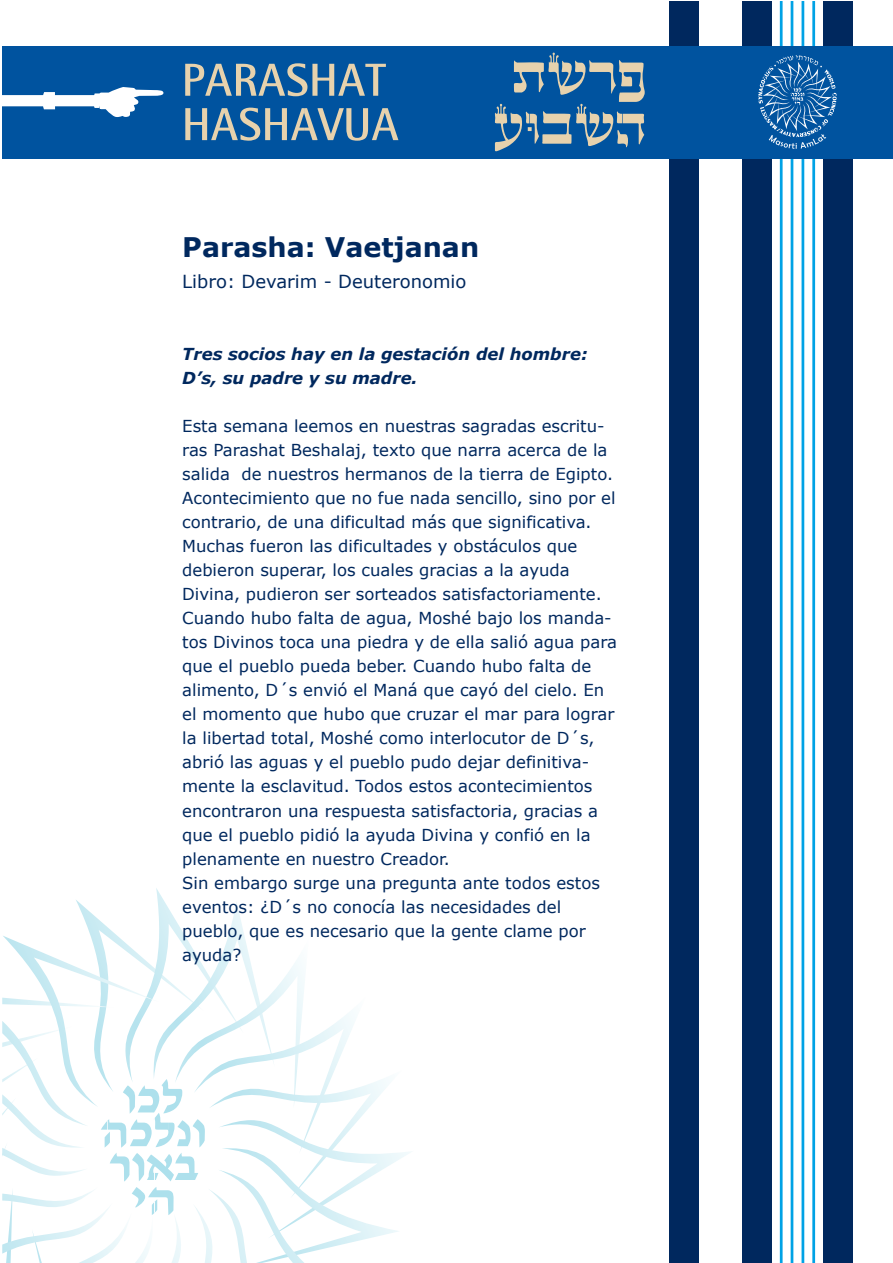
<style>
.page{position:relative;width:893px;height:1263px;background:#fff}
.page>*{position:absolute;margin:0;border:0;box-sizing:border-box;transform-origin:0 0}
.t1{font:700 27px "Verdana";color:#00285e}
.t2{font:18px "Verdana";color:#00285e}
.t3{font:16.5px/24px "Verdana";color:#00285e}
.t4{font:italic 700 16.5px/24px "Verdana";color:#00285e}
</style>
<div class="page">
<hr style="left:780px;top:1px;width:3px;height:1262px;background:#00a2e5">
<hr style="left:791px;top:1px;width:2px;height:1262px;background:#00a2e5">
<hr style="left:801px;top:1px;width:3px;height:1262px;background:#00a2e5">
<hr style="left:812px;top:1px;width:3px;height:1262px;background:#00a2e5">
<div style="left:669px;top:1px;width:30px;height:1262px;background:#00285e"></div>
<div style="left:742px;top:1px;width:30px;height:1262px;background:#00285e"></div>
<div style="left:823px;top:1px;width:30px;height:1262px;background:#00285e"></div>
<svg style="left:2px;top:888px;width:408px;height:375px"></svg>
<div style="left:2px;top:46px;width:891px;height:112px;background:#00539f"></div>
<svg style="left:185px;top:63px;width:213px;height:78px"></svg>
<svg style="left:2px;top:87px;width:162px;height:30px"></svg>
<svg style="left:758px;top:55px;width:79px;height:94px"></svg>
<svg style="left:495px;top:53px;width:150px;height:98px"></svg>
<h1 class="t1" style="left:182px;top:228px;width:298px">Parasha: Vaetjanan</h1>
<p class="t2" style="left:182px;top:269px;width:286px">Libro: Devarim - Deuteronomio</p>
<p class="t4" style="left:182px;top:342px;width:407px">Tres socios hay en la gestación del hombre:<br>D’s, su padre y su madre.</p>
<p class="t3" style="left:182px;top:414px;width:436px">Esta semana leemos en nuestras sagradas escritu&shy;ras Parashat Beshalaj, texto que narra acerca de la salida de nuestros hermanos de la tierra de Egipto.<br>Acontecimiento que no fue nada sencillo, sino por el contrario, de una dificultad más que significativa.<br>Muchas fueron las dificultades y obstáculos que debieron superar, los cuales gracias a la ayuda Divina, pudieron ser sorteados satisfactoriamente.<br>Cuando hubo falta de agua, Moshé bajo los manda&shy;tos Divinos toca una piedra y de ella salió agua para que el pueblo pueda beber. Cuando hubo falta de alimento, D´s envió el Maná que cayó del cielo. En el momento que hubo que cruzar el mar para lograr la libertad total, Moshé como interlocutor de D´s, abrió las aguas y el pueblo pudo dejar definitiva&shy;mente la esclavitud. Todos estos acontecimientos encontraron una respuesta satisfactoria, gracias a que el pueblo pidió la ayuda Divina y confió en la plenamente en nuestro Creador.<br>Sin embargo surge una pregunta ante todos estos eventos: ¿D´s no conocía las necesidades del pueblo, que es necesario que la gente clame por ayuda?</p>
</div>
